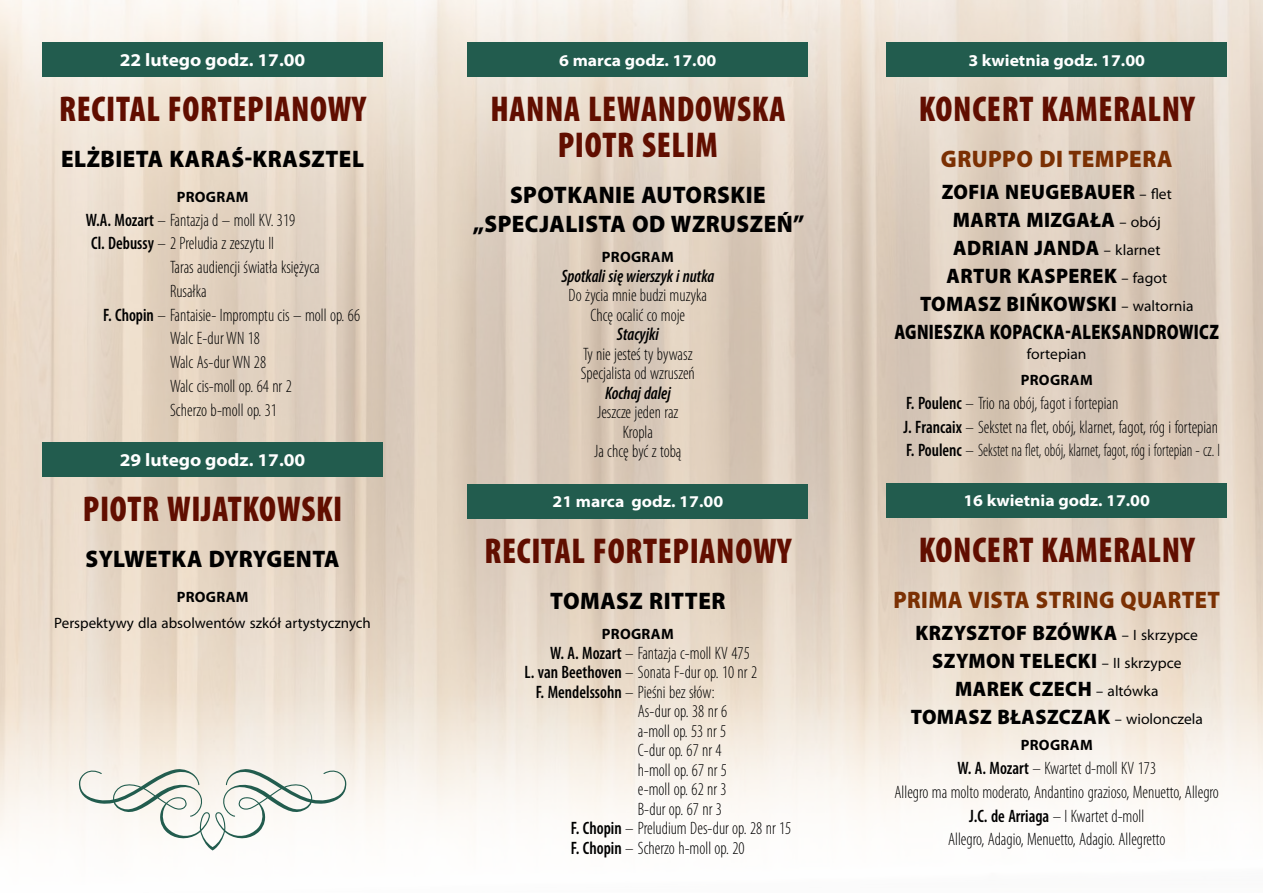
<style>
.page{position:relative;width:1263px;height:893px;background:#fff}
.page>*{position:absolute;margin:0;border:0;box-sizing:border-box;transform-origin:0 0}
.t1{font:900 condensed 36px/36px "Myriad Pro";letter-spacing:.02em;color:#610e00;text-align:center;scale:.95 1}
.t2{font:900 24px/28.8px "Myriad Pro";letter-spacing:.02em;color:#000;text-align:center;scale:.95 1}
.t3{font:900 24px "Myriad Pro";letter-spacing:.02em;color:#7b3003;scale:.92 1}
.t4{font:900 24px "Myriad Pro";color:#000;scale:.95 1}
.t5{font:900 24px "Myriad Pro";letter-spacing:.02em;color:#7b3003;scale:.95 1}
.t6{font:900 21px/28px "Myriad Pro";letter-spacing:.02em;color:#000;text-align:center;scale:.95 1}
.t7{font:300 condensed 18px/23.7px "Myriad Pro";color:#000;text-align:center;scale:.94 1}
.t8{font:italic 600 condensed 18px "Myriad Pro";color:#000;scale:.94 1}
.t9{font:700 semi-expanded 18px "Myriad Pro";color:#fff}
.t10{font:700 semi-expanded 16.5px "Myriad Pro";color:#fff}
.t11{font:15px "Myriad Pro";color:#000}
.t12{font:700 15px "Myriad Pro";letter-spacing:.02em;color:#000}
.t13{font:semi-expanded 15px "Myriad Pro";color:#000;scale:.95 1}
.s1{font-weight:600}
.s2{font-weight:400;font-stretch:semi-expanded;font-size:15px}
</style>
<div class="page">
<img style="left:0;top:0;width:1263px;height:851px">
<svg style="left:78px;top:768px;width:269px;height:82px"></svg>
<div style="left:43px;top:43px;width:340px;height:34px;background:#225c4e"></div>
<div style="left:43px;top:442px;width:340px;height:34px;background:#225c4e"></div>
<div style="left:468px;top:43px;width:340px;height:34px;background:#225c4e"></div>
<div style="left:468px;top:484px;width:340px;height:34px;background:#225c4e"></div>
<div style="left:887px;top:43px;width:340px;height:34px;background:#225c4e"></div>
<div style="left:887px;top:483px;width:340px;height:34px;background:#225c4e"></div>
<p class="t9" style="left:120px;top:50px;width:187px">22 lutego godz. 17.00</p>
<h1 class="t1" style="left:59px;top:92px;width:325px">RECITAL FORTEPIANOWY</h1>
<h2 class="t2" style="left:61px;top:145px;width:320px">ELŻBIETA KARAŚ-KRASZTEL</h2>
<p class="t12" style="left:177px;top:187px;width:73px">PROGRAM</p>
<p class="t7" style="left:86px;top:208px;width:224px"><span class="s1">W.A. Mozart</span> – Fantazja d – moll KV. 319</p>
<p class="t7" style="left:91px;top:232px;width:196px"><span class="s1">Cl. Debussy</span> – 2 Preludia z zeszytu II</p>
<p class="t7" style="left:170px;top:256px;width:161px">Taras audiencji światła księżyca</p>
<p class="t7" style="left:170px;top:280px;width:40px">Rusałka</p>
<p class="t7" style="left:103px;top:303px;width:275px"><span class="s1">F. Chopin</span> – Fantaisie- Impromptu cis – moll op. 66</p>
<p class="t7" style="left:170px;top:327px;width:97px">Walc E-dur WN 18</p>
<p class="t7" style="left:170px;top:351px;width:104px">Walc As-dur WN 28</p>
<p class="t7" style="left:170px;top:375px;width:131px">Walc cis-moll op. 64 nr 2</p>
<p class="t7" style="left:170px;top:398px;width:115px">Scherzo b-moll op. 31</p>
<p class="t9" style="left:120px;top:450px;width:187px">29 lutego godz. 17.00</p>
<h1 class="t1" style="left:83px;top:491px;width:275px">PIOTR WIJATKOWSKI</h1>
<h2 class="t4" style="left:86px;top:545px;width:269px">SYLWETKA DYRYGENTA</h2>
<p class="t12" style="left:177px;top:587px;width:73px">PROGRAM</p>
<p class="t11" style="left:54px;top:614px;width:318px">Perspektywy dla absolwentów szkół artystycznych</p>
<p class="t10" style="left:559px;top:51px;width:159px">6 marca godz. 17.00</p>
<h1 class="t1" style="left:490px;top:92px;width:312px">HANNA LEWANDOWSKA<br>PIOTR SELIM</h1>
<h2 class="t2" style="left:473px;top:181px;width:351px">SPOTKANIE AUTORSKIE „SPECJALISTA OD WZRUSZEŃ”</h2>
<p class="t12" style="left:602px;top:248px;width:73px">PROGRAM</p>
<p class="t8" style="left:561px;top:266px;width:164px">Spotkali się wierszyk i nutka</p>
<p class="t7" style="left:569px;top:286px;width:149px;line-height:19.5px">Do życia mnie budzi muzyka<br>Chcę ocalić co moje</p>
<p class="t8" style="left:617px;top:325px;width:46px">Stacyjki</p>
<p class="t7" style="left:581px;top:345px;width:123px;line-height:19.5px;text-align:left">Ty nie jesteś ty bywasz<br>Specjalista od wzruszeń</p>
<p class="t8" style="left:605px;top:383px;width:71px">Kochaj dalej</p>
<p class="t7" style="left:594px;top:403px;width:94px;line-height:19.5px">Jeszcze jeden raz<br>Kropla<br>Ja chcę być z tobą</p>
<p class="t10" style="left:552px;top:493px;width:172px">21 marca godz. 17.00</p>
<h1 class="t1" style="left:484px;top:533px;width:325px">RECITAL FORTEPIANOWY</h1>
<h2 class="t2" style="left:550px;top:586px;width:186px">TOMASZ RITTER</h2>
<p class="t12" style="left:602px;top:624px;width:73px">PROGRAM</p>
<p class="t7" style="left:550px;top:641px;width:214px"><span class="s1">W. A. Mozart</span> – Fantazja c-moll KV 475</p>
<p class="t7" style="left:525px;top:661px;width:249px"><span class="s1">L. van Beethoven</span> – Sonata F-dur op. 10 nr 2</p>
<p class="t7" style="left:536px;top:680px;width:192px"><span class="s1">F. Mendelssohn</span> – Pieśni bez słów:</p>
<p class="t7" style="left:638px;top:700px;width:97px">As-dur op. 38 nr 6</p>
<p class="t7" style="left:638px;top:719px;width:96px">a-moll op. 53 nr 5</p>
<p class="t7" style="left:638px;top:739px;width:91px">C-dur op. 67 nr 4</p>
<p class="t7" style="left:638px;top:758px;width:96px">h-moll op. 67 nr 5</p>
<p class="t7" style="left:638px;top:778px;width:96px">e-moll op. 62 nr 3</p>
<p class="t7" style="left:638px;top:797px;width:91px">B-dur op. 67 nr 3</p>
<p class="t7" style="left:571px;top:817px;width:236px"><span class="s1">F. Chopin</span> – Preludium Des-dur op. 28 nr 15</p>
<p class="t7" style="left:571px;top:836px;width:186px"><span class="s1">F. Chopin</span> – Scherzo h-moll op. 20</p>
<p class="t10" style="left:968px;top:51px;width:178px">3 kwietnia godz. 17.00</p>
<h1 class="t1" style="left:919px;top:92px;width:292px">KONCERT KAMERALNY</h1>
<h2 class="t5" style="left:941px;top:145px;width:245px">GRUPPO DI TEMPERA</h2>
<p class="t6" style="left:894px;top:178px;width:343px">ZOFIA NEUGEBAUER <span class="s2">– flet<br></span>MARTA MIZGAŁA <span class="s2">– obój<br></span>ADRIAN JANDA <span class="s2">– klarnet<br></span>ARTUR KASPEREK <span class="s2">– fagot<br></span>TOMASZ BIŃKOWSKI <span class="s2">– waltornia<br></span>AGNIESZKA KOPACKA-ALEKSANDROWICZ</p>
<p class="t13" style="left:1027px;top:345px;width:64px">fortepian</p>
<p class="t12" style="left:1021px;top:370px;width:73px">PROGRAM</p>
<p class="t7" style="left:903px;top:392px;width:338px;text-align:left"><span class="s1">F. Poulenc</span> – Trio na obój, fagot i fortepian<br><span class="s1">J. Francaix</span> – Sekstet na flet, obój, klarnet, fagot, róg i fortepian<br><span class="s1">F. Poulenc</span> – Sekstet na flet, obój, klarnet, fagot, róg i fortepian - cz. I</p>
<p class="t10" style="left:963px;top:491px;width:188px">16 kwietnia godz. 17.00</p>
<h1 class="t1" style="left:919px;top:532px;width:292px">KONCERT KAMERALNY</h1>
<h2 class="t3" style="left:893px;top:586px;width:356px">PRIMA VISTA STRING QUARTET</h2>
<p class="t6" style="left:911px;top:619px;width:309px">KRZYSZTOF BZÓWKA <span class="s2">– I skrzypce<br></span>SZYMON TELECKI <span class="s2">– II skrzypce<br></span>MAREK CZECH <span class="s2">– altówka<br></span>TOMASZ BŁASZCZAK <span class="s2">– wiolonczela</span></p>
<p class="t12" style="left:1021px;top:735px;width:73px">PROGRAM</p>
<p class="t7" style="left:894px;top:757px;width:347px"><span class="s1">W. A. Mozart</span> – Kwartet d-moll KV 173<br>Allegro ma molto moderato, Andantino grazioso, Menuetto, Allegro <span class="s1">J.C. de Arriaga</span> – I Kwartet d-moll<br>Allegro, Adagio, Menuetto, Adagio. Allegretto</p>
</div>
